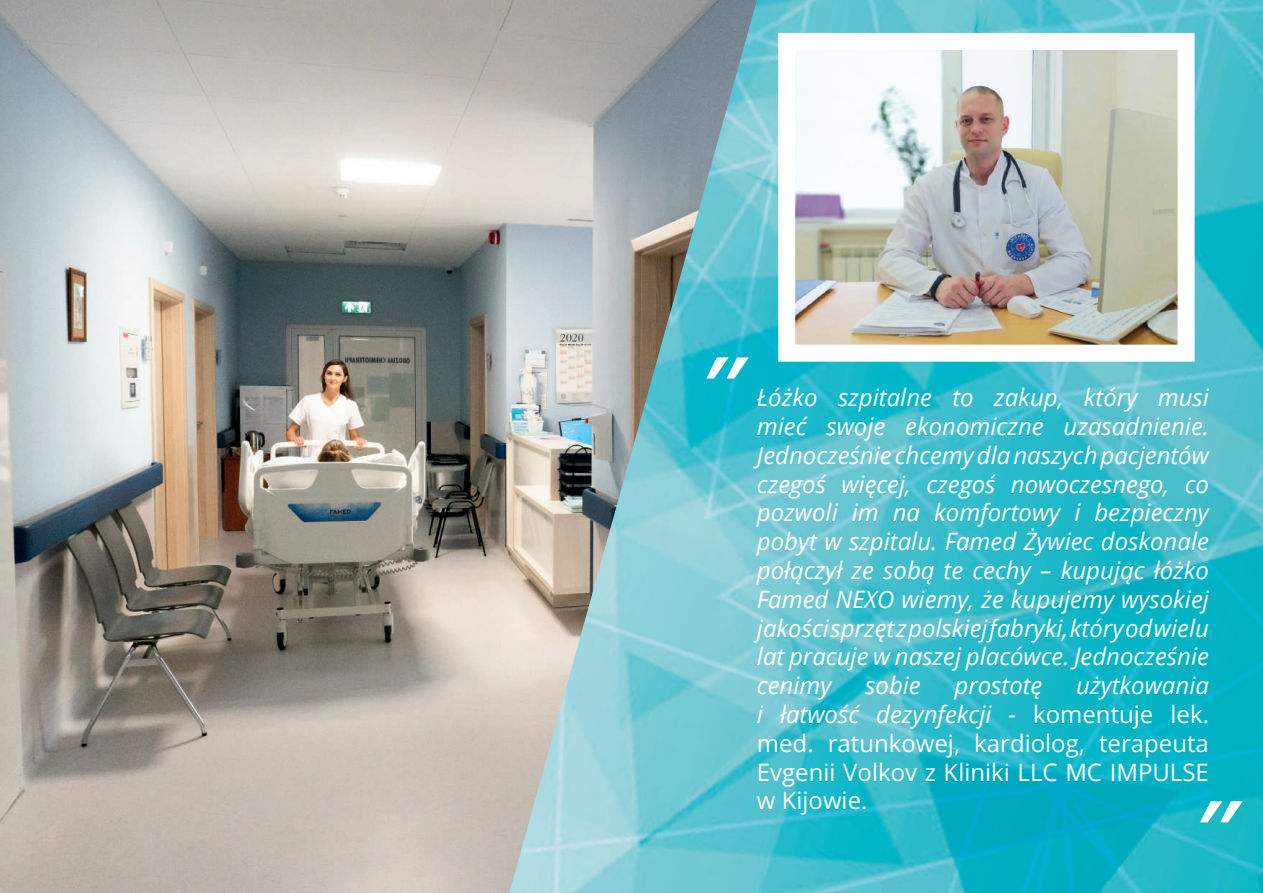
<style>
.page{position:relative;width:1263px;height:893px;background:#fff}
.page>*{position:absolute;margin:0;border:0;box-sizing:border-box;transform-origin:0 0}
.t1{font:108px "MS Gothic";color:#fff}
.t2{font:italic 24px/28.8px "Open Sans";color:#fff;text-align:justify}
.t3{font:24px/28.8px "Open Sans";color:#fff;text-align:justify}
.s1{font-style:italic}
</style>
<div class="page">
<img style="left:0;top:0;width:509px;height:893px">
<img style="left:509px;top:0;width:754px;height:893px">
<img style="left:796px;top:51px;width:380px;height:293px">
<h1 class="t1" style="left:701px;top:352px;width:55px">"</h1>
<p class="t2" style="left:757px;top:382px;width:453px">Łóżko szpitalne to zakup, który musi mieć swoje ekonomiczne uzasadnienie.<br>Jednocześnie chcemy dla naszych pacjentów czegoś więcej, czegoś nowoczesnego, co pozwoli im na komfortowy i bezpieczny pobyt w szpitalu. Famed Żywiec doskonale połączył ze sobą te cechy – kupując łóżko Famed NEXO wiemy, że kupujemy wysokiej jakości sprzęt z polskiej fabryki, który od wielu lat pracuje w naszej placówce. Jednocześnie cenimy</p>
<p class="t3" style="left:757px;top:670px;width:453px;text-indent:319px"><span class="s1">użytkowania i łatwość dezynfekcji -</span> komentuje lek. med. ratunkowej, kardiolog, terapeuta Evgenii Volkov z Kliniki LLC MC IMPULSE w Kijowie.</p>
<p class="t2" style="left:865px;top:670px;width:57px">sobie</p>
<p class="t2" style="left:954px;top:670px;width:89px">prostotę</p>
<h1 class="t1" style="left:1194px;top:796px;width:55px">"</h1>
</div>
